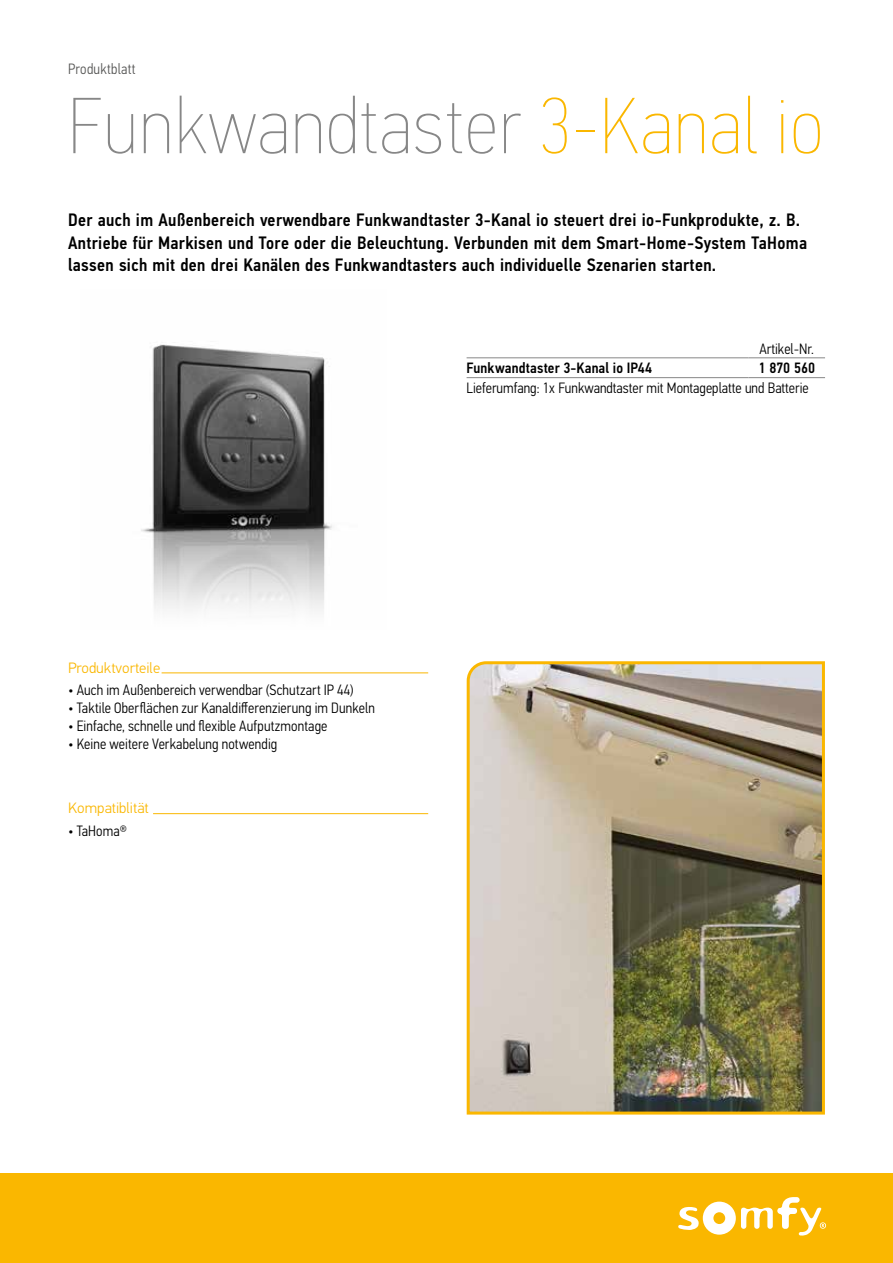
<style>
.page{position:relative;width:893px;height:1263px;background:#fff}
.page>*{position:absolute;margin:0;border:0;box-sizing:border-box;transform-origin:0 0}
.t1{font:79.5px "PF Din Text Cond Pro X Thin";letter-spacing:.02em;color:#878787}
.t2{font:500 18px/22.5px "PF Din Text Cond Pro";letter-spacing:.02em;color:#000}
.t3{font:300 15px "PF Din Text Cond Pro";letter-spacing:.005em;color:#000}
.t4{font:500 15px "PF Din Text Cond Pro";letter-spacing:.01em;color:#000}
.t5{font:300 15px "PF Din Text Pro";color:#fab700}
.t6{font:300 15px "PF Din Text Cond Pro";letter-spacing:.02em;color:#575756}
.s1{color:#fab700}
.s2{font-family:"PF Din Text Cond Pro"}
</style>
<div class="page">
<img style="left:141px;top:344px;width:191px;height:267px">
<div style="left:0;top:1174px;width:893px;height:89px;background:#fab700"></div>
<img style="left:466px;top:661px;width:359px;height:454px">
<hr style="left:162px;top:672px;width:266px;height:1px;background:#fab700">
<hr style="left:153px;top:813px;width:275px;height:1px;background:#fab700">
<svg style="left:748px;top:357px;width:77px;height:1px"></svg>
<hr style="left:467px;top:358px;width:281px;height:1px;background:#878787">
<hr style="left:748px;top:358px;width:77px;height:1px;background:#878787">
<hr style="left:467px;top:377px;width:281px;height:1px;background:#878787">
<hr style="left:748px;top:377px;width:77px;height:1px;background:#878787">
<svg style="left:678px;top:1197px;width:148px;height:39px"></svg>
<p class="t6" style="left:68px;top:60px;width:69px">Produktblatt</p>
<h1 class="t1" style="left:68px;top:81px;width:757px">Funkwandtaster <span class="s1">3-Kanal io</span></h1>
<p class="t2" style="left:68px;top:209px;width:741px">Der auch im Außenbereich verwendbare Funkwandtaster 3-Kanal io steuert drei io-Funkprodukte, z. B.<br>Antriebe für Markisen und Tore oder die Beleuchtung. Verbunden mit dem Smart-Home-System TaHoma lassen sich mit den drei Kanälen des Funkwandtasters auch individuelle Szenarien starten.</p>
<p class="t3" style="left:760px;top:340px;width:56px">Artikel-Nr.</p>
<p class="t4" style="left:467px;top:359px;width:187px">Funkwandtaster 3-Kanal io IP44</p>
<p class="t4" style="left:759px;top:359px;width:58px">1 870 560</p>
<p class="t3" style="left:467px;top:379px;width:344px">Lieferumfang: 1x Funkwandtaster mit Montageplatte und Batterie</p>
<p class="t5" style="left:68px;top:659px;width:94px">Produktvortei<span class="s2">l</span>e</p>
<p class="t3" style="left:68px;top:681px;width:287px">• Auch im Außenbereich verwendbar (Schutzart IP 44)</p>
<p class="t3" style="left:68px;top:699px;width:309px">• Taktile Oberflächen zur Kanaldifferenzierung im Dunkeln</p>
<p class="t3" style="left:68px;top:717px;width:261px">• Einfache, schnelle und flexible Aufputzmontage</p>
<p class="t3" style="left:68px;top:735px;width:211px">• Keine weitere Verkabelung notwendig</p>
<p class="t5" style="left:68px;top:799px;width:82px">Kompatib<span class="s2">l</span>ität</p>
<p class="t3" style="left:68px;top:822px;width:61px">• TaHoma®</p>
</div>
